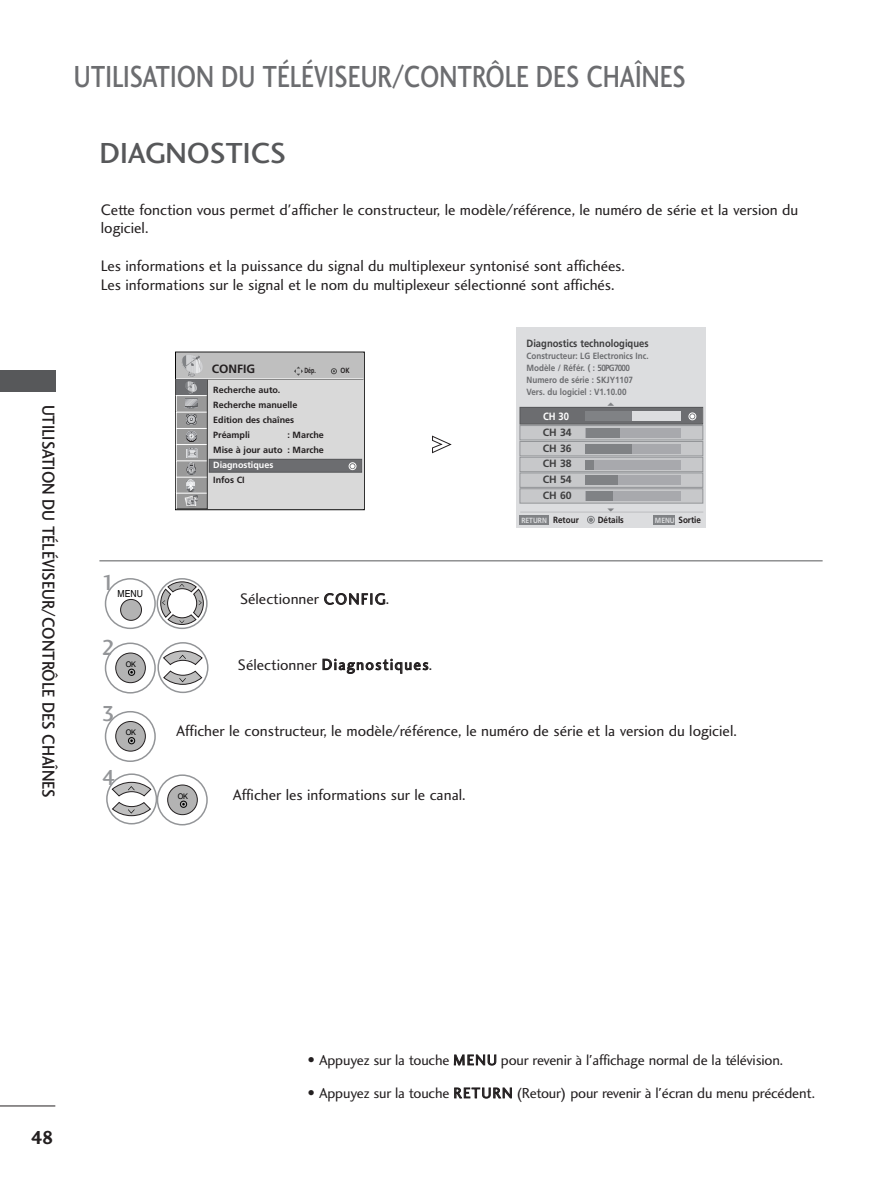
<style>
.page{position:relative;width:893px;height:1190px;background:#fff}
.page>*{position:absolute;margin:0;border:0;box-sizing:border-box;transform-origin:0 0}
.t1{font:31.5px "Charlotte Sans Medium Plain";color:#6c6d70;scale:.8 1}
.t2{font:30px "Charlotte Sans Medium Plain";color:#57585a}
.t3{font:22.5px "Charlotte Sans Medium Plain";color:#939598}
.t4{font:19.5px "Charlotte Sans Bold Plain";color:#231f20}
.t5{font:18px "Charlotte Sans Medium Plain";color:#231f20;scale:.9 1}
.t6{font:15.75px/18.9px "Charlotte Sans Book Plain";color:#231f20}
.t7{font:15.75px "Charlotte Sans Book Plain";letter-spacing:.085em;color:#231f20}
.t8{font:15px "Charlotte Sans Book Plain";letter-spacing:-.01em;color:#231f20}
.t9{font:700 12px "Frutiger";color:#231f20}
.t10{font:700 10.5px "Frutiger";color:#3e3e3f;scale:.9 1}
.t11{font:700 10.5px/15.8px "Frutiger";color:#3e3e3f;text-align:justify}
.t12{font:700 10.5px "Frutiger";color:#fff;scale:.9 1}
.t13{font:9.75px "Helvetica";color:#000;scale:.89 1}
.t14{font:700 9px/15px "Frutiger";letter-spacing:-.005em;color:#231f20}
.t15{font:700 9px/12px "Frutiger";color:#6c6d70;scale:.9 1}
.t16{font:700 9px "Frutiger";letter-spacing:-.005em;color:#231f20;scale:.9 1}
.t17{font:7.8px "Helvetica";color:#000;scale:.94 1}
.t18{font:700 7.5px "Frutiger";color:#dcdddf;scale:.9 1}
.t19{font:700 7.5px "Frutiger";color:#231f20;scale:.7 1}
.t20{font:700 7.5px "Frutiger";color:#231f20;scale:.85 1}
.t21{font:3.75px "FZDING33";color:#808285;scale:2 1}
.s1{font-size:9px;color:#231f20}
.s2{font-size:7.5px;color:#dcdddf}
.s3{font-size:15.75px}
</style>
<div class="page">
<hr style="left:99px;top:560px;width:723px;height:1px;background:#57585a">
<div style="left:120px;top:599px;width:22px;height:21px;background:#b3b3b3;border:1px solid #231f20;border-radius:50%"></div>
<div style="left:105px;top:578px;width:51px;height:51px;border:2px solid #939598;border-radius:50%"></div>
<svg style="left:160px;top:581px;width:44px;height:44px"></svg>
<div style="left:156px;top:578px;width:51px;height:51px;border:2px solid #939598;border-radius:50%"></div>
<div style="left:115px;top:652px;width:31px;height:31px;background:#b3b3b3;border:1px solid #231f20;border-radius:50%"></div>
<div style="left:128px;top:669px;width:7px;height:6px;border:1px solid #000;border-radius:50%"></div>
<div style="left:105px;top:642px;width:51px;height:51px;border:2px solid #939598;border-radius:50%"></div>
<svg style="left:163px;top:650px;width:40px;height:35px"></svg>
<div style="left:157px;top:642px;width:51px;height:51px;border:2px solid #939598;border-radius:50%"></div>
<div style="left:115px;top:721px;width:31px;height:30px;background:#b3b3b3;border:1px solid #231f20;border-radius:50%"></div>
<div style="left:128px;top:737px;width:7px;height:7px;border:1px solid #000;border-radius:50%"></div>
<div style="left:105px;top:711px;width:51px;height:51px;border:2px solid #939598;border-radius:50%"></div>
<div style="left:167px;top:784px;width:31px;height:31px;background:#b3b3b3;border:1px solid #231f20;border-radius:50%"></div>
<div style="left:180px;top:800px;width:7px;height:7px;border:1px solid #000;border-radius:50%"></div>
<div style="left:157px;top:774px;width:51px;height:51px;border:2px solid #939598;border-radius:50%"></div>
<svg style="left:112px;top:782px;width:39px;height:14px"></svg>
<svg style="left:112px;top:802px;width:39px;height:14px"></svg>
<div style="left:106px;top:773px;width:51px;height:51px;border:2px solid #939598;border-radius:50%"></div>
<hr style="left:0;top:1105px;width:55px;height:1px;background:#231f20">
<div style="left:0;top:370px;width:55px;height:21px;background:#57585a"></div>
<svg style="left:432px;top:435px;width:19px;height:18px"></svg>
<svg style="left:175px;top:352px;width:189px;height:158px"></svg>
<div style="left:176px;top:353px;width:187px;height:26px;background:#bfbfbf"></div>
<div style="left:207px;top:379px;width:156px;height:130px;background:#d9d9d9"></div>
<svg style="left:294px;top:366px;width:9px;height:10px"></svg>
<svg style="left:331px;top:368px;width:5px;height:6px"></svg>
<hr style="left:176px;top:379px;width:187px;height:1px;background:#333">
<hr style="left:176px;top:378px;width:187px;height:1px;background:#fff">
<svg style="left:176px;top:355px;width:32px;height:154px;background:#a1a1a2"></svg>
<div style="left:209px;top:459px;width:152px;height:13px;background:#6c6d70"></div>
<div style="left:209px;top:459px;width:153px;height:13px;border:1px solid #57585a"></div>
<svg style="left:351px;top:464px;width:3px;height:4px"></svg>
<div style="left:349px;top:462px;width:7px;height:8px;border:1px solid #fff;border-radius:50%"></div>
<div style="left:516px;top:327px;width:190px;height:201px;background:#dcdddf"></div>
<div style="left:520px;top:426px;width:182px;height:14px;background:#c7c8ca"></div>
<div style="left:519px;top:425px;width:184px;height:15px;border:1px solid #939598"></div>
<div style="left:520px;top:442px;width:182px;height:14px;background:#c7c8ca"></div>
<div style="left:519px;top:441px;width:184px;height:15px;border:1px solid #939598"></div>
<div style="left:520px;top:457px;width:182px;height:14px;background:#c7c8ca"></div>
<div style="left:519px;top:457px;width:184px;height:15px;border:1px solid #939598"></div>
<div style="left:520px;top:473px;width:182px;height:14px;background:#c7c8ca"></div>
<div style="left:519px;top:472px;width:184px;height:15px;border:1px solid #939598"></div>
<div style="left:520px;top:489px;width:182px;height:14px;background:#c7c8ca"></div>
<div style="left:519px;top:488px;width:184px;height:15px;border:1px solid #939598"></div>
<div style="left:519px;top:515px;width:30px;height:10px;background:#808285"></div>
<div style="left:652px;top:515px;width:22px;height:10px;background:#808285"></div>
<div style="left:587px;top:516px;width:7px;height:7px;border:1px solid #808285;border-radius:50%"></div>
<div style="left:520px;top:408px;width:182px;height:16px;background:#6c6d70"></div>
<div style="left:519px;top:407px;width:184px;height:17px;border:1px solid #57585a"></div>
<svg style="left:690px;top:414px;width:4px;height:4px"></svg>
<div style="left:688px;top:412px;width:8px;height:8px;border:1px solid #fff;border-radius:50%"></div>
<div style="left:585px;top:411px;width:95px;height:10px;background:#dcdddf"></div>
<div style="left:585px;top:411px;width:47px;height:10px;background:#808285"></div>
<div style="left:585px;top:428px;width:95px;height:10px;background:#a8a9ad"></div>
<div style="left:585px;top:428px;width:34px;height:10px;background:#808285"></div>
<div style="left:585px;top:444px;width:95px;height:9px;background:#a8a9ad"></div>
<div style="left:585px;top:444px;width:47px;height:9px;background:#808285"></div>
<div style="left:585px;top:460px;width:95px;height:9px;background:#a8a9ad"></div>
<div style="left:585px;top:460px;width:8px;height:9px;background:#808285"></div>
<div style="left:585px;top:475px;width:95px;height:10px;background:#a8a9ad"></div>
<div style="left:585px;top:475px;width:32px;height:10px;background:#808285"></div>
<div style="left:585px;top:491px;width:95px;height:10px;background:#a8a9ad"></div>
<div style="left:585px;top:491px;width:27px;height:10px;background:#808285"></div>
<hr style="left:520px;top:512px;width:183px;height:1px;background:#bcbdc0">
<h1 class="t1" style="left:74px;top:64px;width:766px">UTILISATION DU TÉLÉVISEUR/CONTRÔLE DES CHAÎNES</h1>
<p class="t5" style="left:55px;top:404px;width:438px;rotate:90deg">UTILISATION DU TÉLÉVISEUR/CONTRÔLE DES CHAÎNES</p>
<h2 class="t2" style="left:99px;top:141px;width:188px">DIAGNOSTICS</h2>
<p class="t6" style="left:101px;top:201px;width:699px">Cette fonction vous permet d'afficher le constructeur, le modèle/référence, le numéro de série et la version du logiciel.</p>
<p class="t6" style="left:101px;top:258px;width:525px">Les informations et la puissance du signal du multiplexeur syntonisé sont affichées.<br>Les informations sur le signal et le nom du multiplexeur sélectionné sont affichés.</p>
<h3 class="t3" style="left:102px;top:574px;width:15px">1</h3>
<p class="t13" style="left:118px;top:589px;width:30px">MENU</p>
<h3 class="t3" style="left:102px;top:638px;width:15px">2</h3>
<p class="t17" style="left:126px;top:661px;width:12px">OK</p>
<h3 class="t3" style="left:102px;top:704px;width:15px">3</h3>
<p class="t17" style="left:126px;top:729px;width:12px">OK</p>
<h3 class="t3" style="left:102px;top:768px;width:15px">4</h3>
<p class="t9" style="left:212px;top:364px;width:45px">CONFIG</p>
<p class="t19" style="left:304px;top:367px;width:18px">Dép.</p>
<p class="t20" style="left:340px;top:367px;width:12px">OK</p>
<p class="t14" style="left:213px;top:383px;width:86px">Recherche auto.<br>Recherche manuelle<br>Edition des chaînes<br>Préampli</p>
<p class="t14" style="left:213px;top:428px;width:112px;text-indent:74px">: Marche<br>Mise à jour auto : Marche<br>Diagnostiques<br>Infos CI</p>
<p class="t6" style="left:240px;top:591px;width:151px">Sélectionner CONFIG.</p>
<p class="t7" style="left:238px;top:658px;width:196px">Sélectionner Diagnostiques.</p>
<p class="t10" style="left:526px;top:339px;width:137px">Diagnostics technologiques</p>
<p class="t15" style="left:526px;top:350px;width:137px">Constructeur: LG Electronics Inc.<br>Modèle / Référ. ( : 50PG7000<br>Numero de série : SKJY1107<br>Vers. du logiciel : V1.10.00</p>
<p class="t12" style="left:543px;top:412px;width:30px">CH 30</p>
<p class="t21" style="left:607px;top:403px;width:5px">D</p>
<p class="t11" style="left:543px;top:425px;width:30px">CH 34<br>CH 36<br>CH 38<br>CH 54<br>CH 60</p>
<p class="t18" style="left:521px;top:517px;width:65px">RETURN <span class="s1">Retour</span></p>
<p class="t16" style="left:655px;top:516px;width:53px"><span class="s2">MENU</span> Sortie</p>
<p class="t21" style="left:607px;top:508px;width:5px">E</p>
<p class="t16" style="left:597px;top:516px;width:31px">Détails</p>
<p class="t6" style="left:176px;top:722px;width:562px">Afficher le constructeur, le modèle/référence, le numéro de série et la version du logiciel.</p>
<p class="t17" style="left:178px;top:793px;width:12px">OK</p>
<p class="t6" style="left:233px;top:786px;width:234px">Afficher les informations sur le canal.</p>
<p class="t4" style="left:31px;top:1129px;width:25px">48</p>
<p class="t8" style="left:308px;top:1054px;width:476px"><span class="s3">•</span> Appuyez sur la touche MENU pour revenir à l'affichage normal de la télévision.</p>
<p class="t8" style="left:308px;top:1087px;width:508px"><span class="s3">•</span> Appuyez sur la touche RETURN (Retour) pour revenir à l'écran du menu précédent.</p>
</div>
